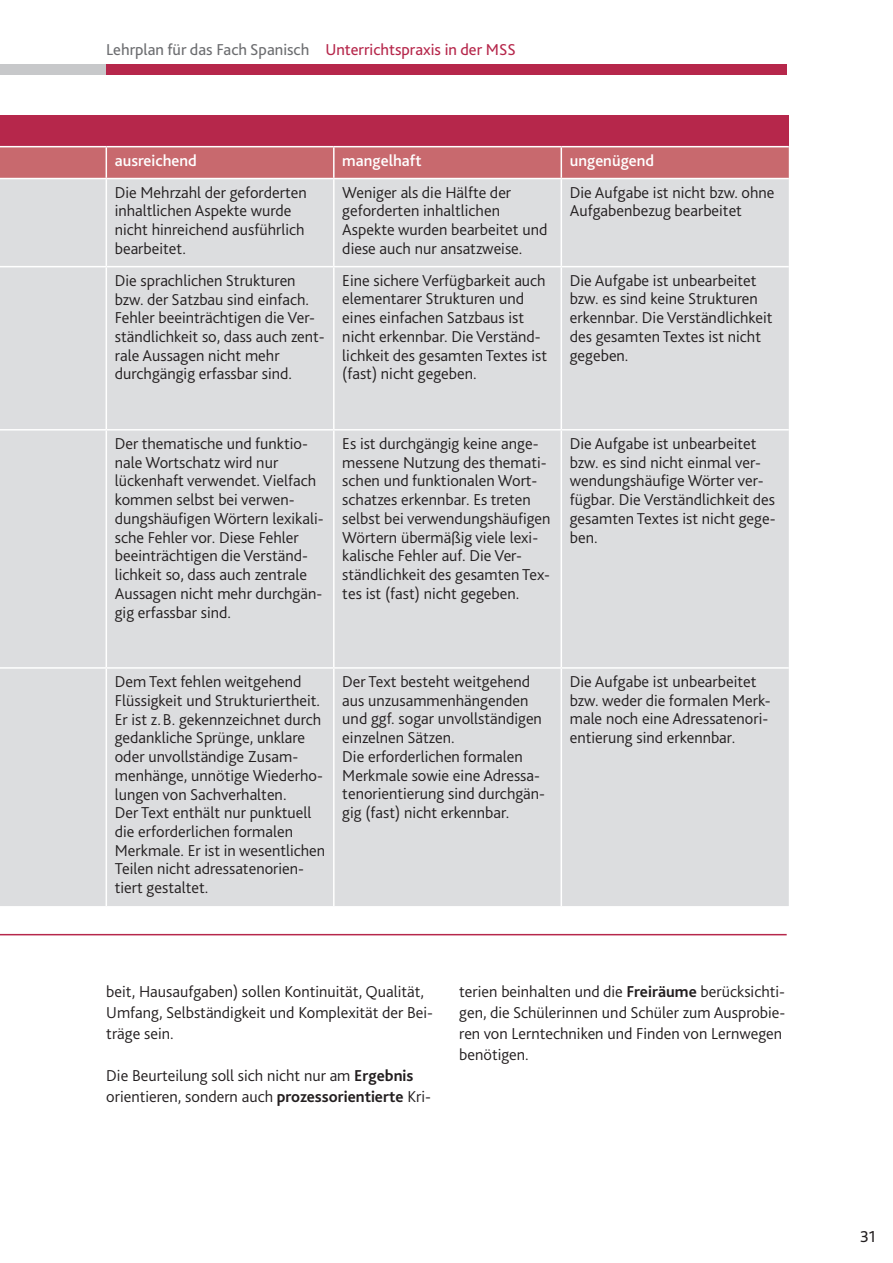
<style>
.page{position:relative;width:893px;height:1263px;background:#fff}
.page>*{position:absolute;margin:0;border:0;box-sizing:border-box;transform-origin:0 0}
.t1{font:300 16.5px/18.8px "Bliss 2";color:#231f20}
.t2{font:16.5px "Bliss 2";color:#6c6d70}
.t3{font:500 16.5px "Bliss 2";color:#fff}
.t4{font:16.5px "Bliss 2";color:#231f20}
.s1{color:#b6274b}
.s2{font-weight:700}
</style>
<div class="page">
<div style="left:0;top:64px;width:113px;height:10px;background:#c7c8ca"></div>
<div style="left:106px;top:64px;width:681px;height:10px;background:#b6274b"></div>
<div style="left:0;top:115px;width:789px;height:32px;background:#b6274b"></div>
<div style="left:0;top:147px;width:789px;height:31px;background:#c8696e"></div>
<div style="left:0;top:179px;width:789px;height:727px;background:#dcdddf"></div>
<hr style="left:106px;top:147px;width:1px;height:31px;background:#fff">
<hr style="left:333px;top:147px;width:2px;height:31px;background:#fff">
<hr style="left:561px;top:147px;width:1px;height:31px;background:#fff">
<hr style="left:106px;top:179px;width:1px;height:87px;background:#fff">
<hr style="left:333px;top:179px;width:2px;height:87px;background:#fff">
<hr style="left:561px;top:179px;width:1px;height:87px;background:#fff">
<hr style="left:0;top:266px;width:106px;height:1px;background:#fff">
<hr style="left:106px;top:266px;width:228px;height:1px;background:#fff">
<hr style="left:106px;top:267px;width:1px;height:162px;background:#fff">
<hr style="left:334px;top:266px;width:227px;height:1px;background:#fff">
<hr style="left:333px;top:267px;width:2px;height:162px;background:#fff">
<hr style="left:561px;top:266px;width:228px;height:1px;background:#fff">
<hr style="left:561px;top:267px;width:1px;height:162px;background:#fff">
<hr style="left:0;top:429px;width:106px;height:1px;background:#fff">
<hr style="left:106px;top:429px;width:228px;height:1px;background:#fff">
<hr style="left:106px;top:430px;width:1px;height:237px;background:#fff">
<hr style="left:334px;top:429px;width:227px;height:1px;background:#fff">
<hr style="left:333px;top:430px;width:2px;height:237px;background:#fff">
<hr style="left:561px;top:429px;width:228px;height:1px;background:#fff">
<hr style="left:561px;top:430px;width:1px;height:237px;background:#fff">
<hr style="left:0;top:667px;width:106px;height:2px;background:#fff">
<hr style="left:106px;top:667px;width:228px;height:2px;background:#fff">
<hr style="left:106px;top:669px;width:1px;height:237px;background:#fff">
<hr style="left:334px;top:667px;width:227px;height:2px;background:#fff">
<hr style="left:333px;top:669px;width:2px;height:237px;background:#fff">
<hr style="left:561px;top:667px;width:228px;height:2px;background:#fff">
<hr style="left:561px;top:669px;width:1px;height:237px;background:#fff">
<hr style="left:0;top:146px;width:106px;height:1px;background:#fff">
<hr style="left:106px;top:146px;width:228px;height:1px;background:#fff">
<hr style="left:334px;top:146px;width:227px;height:1px;background:#fff">
<hr style="left:561px;top:146px;width:228px;height:1px;background:#fff">
<hr style="left:0;top:934px;width:787px;height:1px;background:#b6274b">
<p class="t2" style="left:106px;top:40px;width:402px">Lehrplan für das Fach Spanisch <span class="s1">U nterrichtspraxis in der MSS</span></p>
<p class="t3" style="left:115px;top:150px;width:84px">ausreichend</p>
<p class="t3" style="left:342px;top:150px;width:81px">mangelhaft</p>
<p class="t3" style="left:570px;top:150px;width:86px">ungenügend</p>
<p class="t1" style="left:115px;top:182px;width:193px">Die Mehrzahl der geforderten inhaltlichen Aspekte wurde nicht hinreichend ausführlich bearbeitet.</p>
<p class="t1" style="left:342px;top:182px;width:207px">Weniger als die Hälfte der geforderten inhaltlichen<br>Aspekte wurden bearbeitet und diese auch nur ansatzweise.</p>
<p class="t1" style="left:570px;top:182px;width:206px">Die Aufgabe ist nicht bzw. ohne<br>Aufgabenbezug bearbeitet</p>
<p class="t1" style="left:115px;top:270px;width:211px">Die sprachlichen Strukturen bzw. der Satzbau sind einfach.<br>Fehler beeinträchtigen die Ver&shy;ständlichkeit so, dass auch zent&shy;rale Aussagen nicht mehr durchgängig erfassbar sind.</p>
<p class="t1" style="left:342px;top:270px;width:206px">Eine sichere Verfügbarkeit auch elementarer Strukturen und eines einfachen Satzbaus ist nicht erkennbar. Die Verständ&shy;lichkeit des gesamten Textes ist (fast) nicht gegeben.</p>
<p class="t1" style="left:570px;top:270px;width:204px">Die Aufgabe ist unbearbeitet bzw. es sind keine Strukturen erkennbar. Die Verständlichkeit des gesamten Textes ist nicht gegeben.</p>
<p class="t1" style="left:115px;top:434px;width:210px">Der thematische und funktio&shy;nale Wortschatz wird nur lückenhaft verwendet. Vielfach kommen selbst bei verwen&shy;dungshäufigen Wörtern lexikali&shy;sche Fehler vor. Diese Fehler beeinträchtigen die Verständ&shy;lichkeit so, dass auch zentrale<br>Aussagen nicht mehr durchgän&shy;gig erfassbar sind.</p>
<p class="t1" style="left:342px;top:434px;width:210px">Es ist durchgängig keine ange&shy;messene N utzung des themati&shy;schen und funktionalen Wort&shy;schatzes erkennbar. Es treten selbst bei verwendungshäufigen<br>Wörtern übermäßig viele lexi&shy;kalische Fehler auf. Die Ver&shy;ständlichkeit des gesamten Tex&shy;tes ist (fast) nicht gegeben.</p>
<p class="t1" style="left:570px;top:433px;width:207px">Die Aufgabe ist unbearbeitet bzw. es sind nicht einmal ver&shy;wendungshäufige Wörter ver&shy;fügbar. Die Verständlichkeit des gesamten Textes ist nicht gege&shy;ben.</p>
<p class="t1" style="left:115px;top:672px;width:212px">Dem Text fehlen weitgehend<br>Flüssigkeit und Strukturiertheit.<br>Er ist z.B. gekennzeichnet durch gedankliche Sprünge, unklare oder unvollständige Zusam&shy;menhänge, unnötige Wiederho&shy;lungen von Sachverhalten.<br>Der Text enthält nur punktuell die erforderlichen formalen<br>Merkmale. Er ist in wesentlichen<br>Teilen nicht adressatenorien&shy;tiert gestaltet.</p>
<p class="t1" style="left:342px;top:672px;width:204px">Der Text besteht weitgehend aus unzusammenhängenden und ggf. sogar unvollständigen einzelnen Sätzen.<br>Die erforderlichen formalen<br>Merkmale sowie eine Adressa&shy;tenorientierung sind durchgän&shy;gig (fast) nicht erkennbar.</p>
<p class="t1" style="left:570px;top:672px;width:202px">Die Aufgabe ist unbearbeitet bzw. weder die formalen Merk&shy;male noch eine Adressatenori&shy;entierung sind erkennbar.</p>
<p class="t1" style="left:106px;top:980px;width:328px;line-height:21px">beit, Hausaufgaben) sollen Kontinuität, Qualität,<br>U mfang, Selbständigkeit und Komplexität der Bei&shy;träge sein.</p>
<p class="t1" style="left:106px;top:1064px;width:326px;line-height:21px">Die Beurteilung soll sich nicht nur am <span class="s2">Ergebnis </span>orientieren, sondern auch <span class="s2">prozessorientierte</span> Kri-</p>
<p class="t1" style="left:459px;top:980px;width:328px;line-height:21px">terien beinhalten und die <span class="s2">Freiräume</span> berücksichti&shy;gen, die Schülerinnen und Schüler zum Ausprobie&shy;ren von Lerntechniken und Finden von Lernwegen benötigen.</p>
<p class="t4" style="left:860px;top:1226px;width:17px">31</p>
</div>
